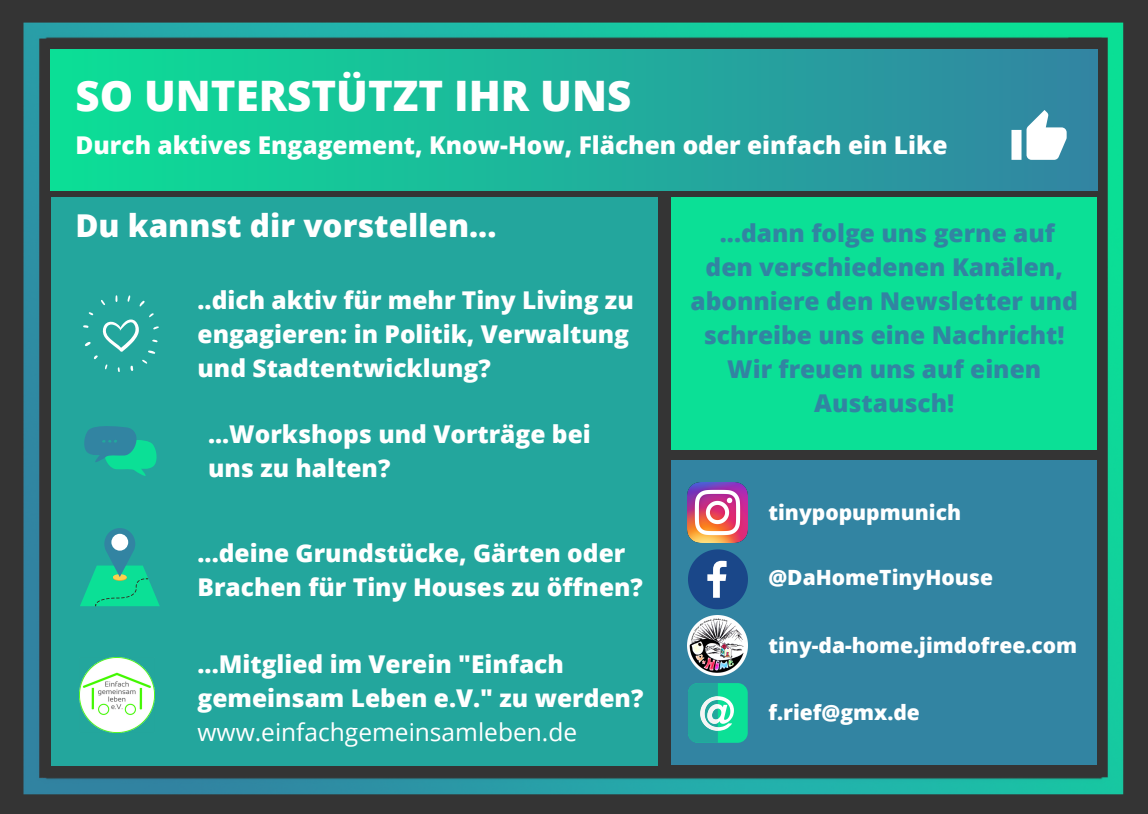
<style>
.page{position:relative;width:1148px;height:814px;background:#fff}
.page>*{position:absolute;margin:0;border:0;box-sizing:border-box;transform-origin:0 0}
.t1{font:800 42px "Open Sans";color:#fff}
.t2{font:800 31.5px "Open Sans";color:#fff}
.t3{font:800 24.5px/34.1px "Open Sans";color:#fff}
.t4{font:800 24.5px/34.1px "Open Sans";color:#3284a2;text-align:center}
.t5{font:24.5px "Open Sans";color:#fff}
.t6{font:800 21px "Open Sans";color:#fff}
</style>
<div class="page">
<img style="left:0;top:3px;width:1147px;height:811px">
<div style="left:51px;top:50px;width:1045px;height:141px;background:linear-gradient(to right,#0bdf96,#3284a2)"></div>
<div style="left:51px;top:197px;width:606px;height:568px;background:#23a69d"></div>
<svg style="left:80px;top:528px;width:80px;height:78px"></svg>
<div style="left:671px;top:197px;width:425px;height:253px;background:#0be096"></div>
<svg style="left:1011px;top:110px;width:55px;height:50px"></svg>
<div style="left:671px;top:461px;width:425px;height:304px;background:#3284a2"></div>
<svg style="left:688px;top:549px;width:59px;height:60px"></svg>
<img style="left:687px;top:483px;width:60px;height:59px">
<div style="left:687px;top:683px;width:60px;height:60px;background:#0be096;border-radius:10px"></div>
<svg style="left:687px;top:683px;width:46px;height:60px"></svg>
<img style="left:80px;top:657px;width:74px;height:75px">
<img style="left:687px;top:616px;width:60px;height:60px">
<svg style="left:84px;top:426px;width:73px;height:50px"></svg>
<svg style="left:83px;top:295px;width:76px;height:77px"></svg>
<p class="t1" style="left:75px;top:66px;width:557px">SO UNTERSTÜTZT IHR UNS</p>
<p class="t3" style="left:75px;top:128px;width:873px">Durch aktives Engagement, Know-How, Flächen oder einfach ein Like</p>
<p class="t2" style="left:75px;top:203px;width:422px">Du kannst dir vorstellen...</p>
<p class="t3" style="left:197px;top:282px;width:437px">..dich aktiv für mehr Tiny Living zu engagieren: in Politik, Verwaltung und Stadtentwicklung?</p>
<p class="t3" style="left:208px;top:416px;width:384px">...Workshops und Vorträge bei uns zu halten?</p>
<p class="t3" style="left:197px;top:535px;width:447px">...deine Grundstücke, Gärten oder<br>Brachen für Tiny Houses zu öffnen?</p>
<p class="t3" style="left:197px;top:646px;width:447px">...Mitglied im Verein "Einfach gemeinsam Leben e.V." zu werden?</p>
<p class="t5" style="left:197px;top:715px;width:381px">www.einfachgemeinsamleben.de</p>
<p class="t4" style="left:690px;top:215px;width:389px">...dann folge uns gerne auf den verschiedenen Kanälen, abonniere den Newsletter und schreibe uns eine Nachricht!<br>Wir freuen uns auf einen<br>Austausch!</p>
<p class="t6" style="left:768px;top:498px;width:194px">tinypopupmunich</p>
<p class="t6" style="left:768px;top:562px;width:226px">@DaHomeTinyHouse</p>
<p class="t6" style="left:768px;top:631px;width:310px">tiny-da-home.jimdofree.com</p>
<p class="t6" style="left:768px;top:698px;width:153px">f.rief@gmx.de</p>
</div>
